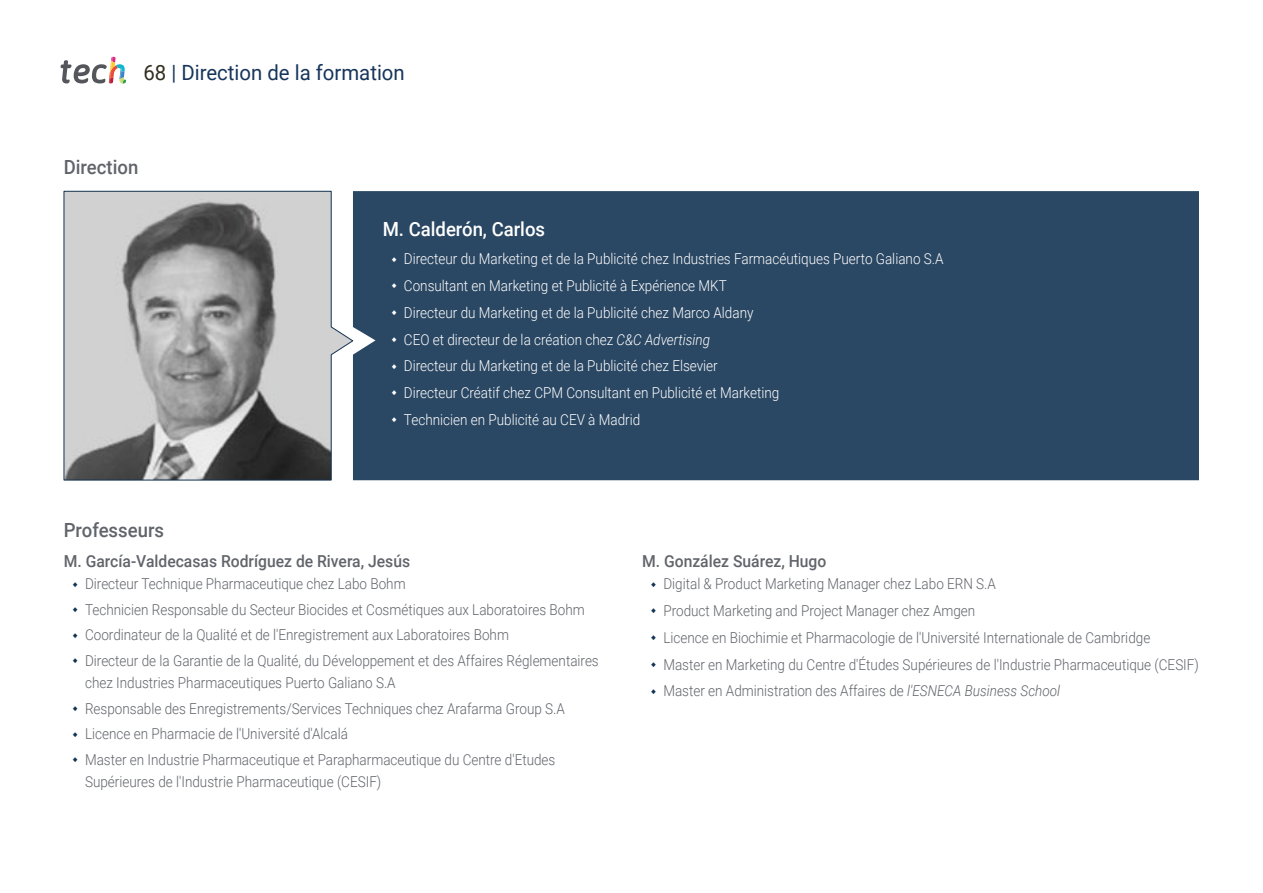
<style>
.page{position:relative;width:1263px;height:893px;background:#fff}
.page>*{position:absolute;margin:0;border:0;box-sizing:border-box;transform-origin:0 0}
.t1{font:21px "Roboto";color:#17355b}
.t2{font:500 19.5px "Roboto";color:#61646a;scale:.95 1}
.t3{font:500 19.5px "Roboto";color:#fff;scale:.95 1}
.t4{font:500 16.5px "Roboto";color:#61646a;scale:.95 1}
.t5{font:300 15px/25.5px "Roboto";color:#61646a;scale:.9 1}
.t6{font:300 15px/26.7px "Roboto";color:#fff;scale:.9 1}
.s1{color:#312e20}
.s2{font-style:italic}
</style>
<div class="page">
<svg style="left:61px;top:57px;width:65px;height:27px"></svg>
<div style="left:353px;top:191px;width:846px;height:289px;background:#2a4763"></div>
<svg style="left:64px;top:191px;width:289px;height:289px;background:#a9a9aa"></svg>
<svg style="left:392px;top:257px;width:5px;height:5px"></svg>
<svg style="left:392px;top:283px;width:5px;height:5px"></svg>
<svg style="left:392px;top:310px;width:5px;height:5px"></svg>
<svg style="left:392px;top:337px;width:5px;height:5px"></svg>
<svg style="left:392px;top:364px;width:5px;height:5px"></svg>
<svg style="left:392px;top:390px;width:5px;height:5px"></svg>
<svg style="left:392px;top:417px;width:5px;height:5px"></svg>
<h1 class="t1" style="left:144px;top:57px;width:263px"><span class="s1">68</span> | Direction de la formation</h1>
<h2 class="t2" style="left:64px;top:153px;width:80px">Direction</h2>
<h2 class="t3" style="left:383px;top:215px;width:172px">M. Calderón, Carlos</h2>
<p class="t6" style="left:404px;top:245px;width:601px">Directeur du Marketing et de la Publicité chez Industries Farmacéutiques Puerto Galiano S.A Consultant en Marketing et Publicité à Expérience MKT<br>Directeur du Marketing et de la Publicité chez Marco Aldany<br>CEO et directeur de la création chez <span class="s2">C&amp;C Advertising<br></span>Directeur du Marketing et de la Publicité chez Elsevier<br>Directeur Créatif chez CPM Consultant en Publicité et Marketing<br>Technicien en Publicité au CEV à Madrid</p>
<h2 class="t2" style="left:64px;top:517px;width:107px">Professeurs</h2>
<p class="t4" style="left:64px;top:550px;width:366px">M. García-Valdecasas Rodríguez de Rivera, Jesús</p>
<p class="t5" style="left:85px;top:571px;width:572px">Directeur Technique Pharmaceutique chez Labo Bohm<br>Technicien Responsable du Secteur Biocides et Cosmétiques aux Laboratoires Bohm Coordinateur de la Qualité et de l'Enregistrement aux Laboratoires Bohm<br>Directeur de la Garantie de la Qualité, du Développement et des Affaires Réglementaires</p>
<p class="t5" style="left:85px;top:670px;width:535px">chez Industries Pharmaceutiques Puerto Galiano S.A<br>Responsable des Enregistrements/Services Techniques chez Arafarma Group S.A Licence en Pharmacie de l'Université d'Alcalá<br>Master en Industrie Pharmaceutique et Parapharmaceutique du Centre d'Etudes</p>
<p class="t5" style="left:85px;top:769px;width:331px">Supérieures de l'Industrie Pharmaceutique (CESIF)</p>
<p class="t4" style="left:642px;top:550px;width:195px">M. González Suárez, Hugo</p>
<p class="t5" style="left:663px;top:570px;width:596px;line-height:26.7px">Digital &amp; Product Marketing Manager chez Labo ERN S.A<br>Product Marketing and Project Manager chez Amgen<br>Licence en Biochimie et Pharmacologie de l'Université Internationale de Cambridge<br>Master en Marketing du Centre d'Études Supérieures de l'Industrie Pharmaceutique (CESIF)<br>Master en Administration des Affaires de <span class="s2">l'ESNECA Business School</span></p>
</div>
